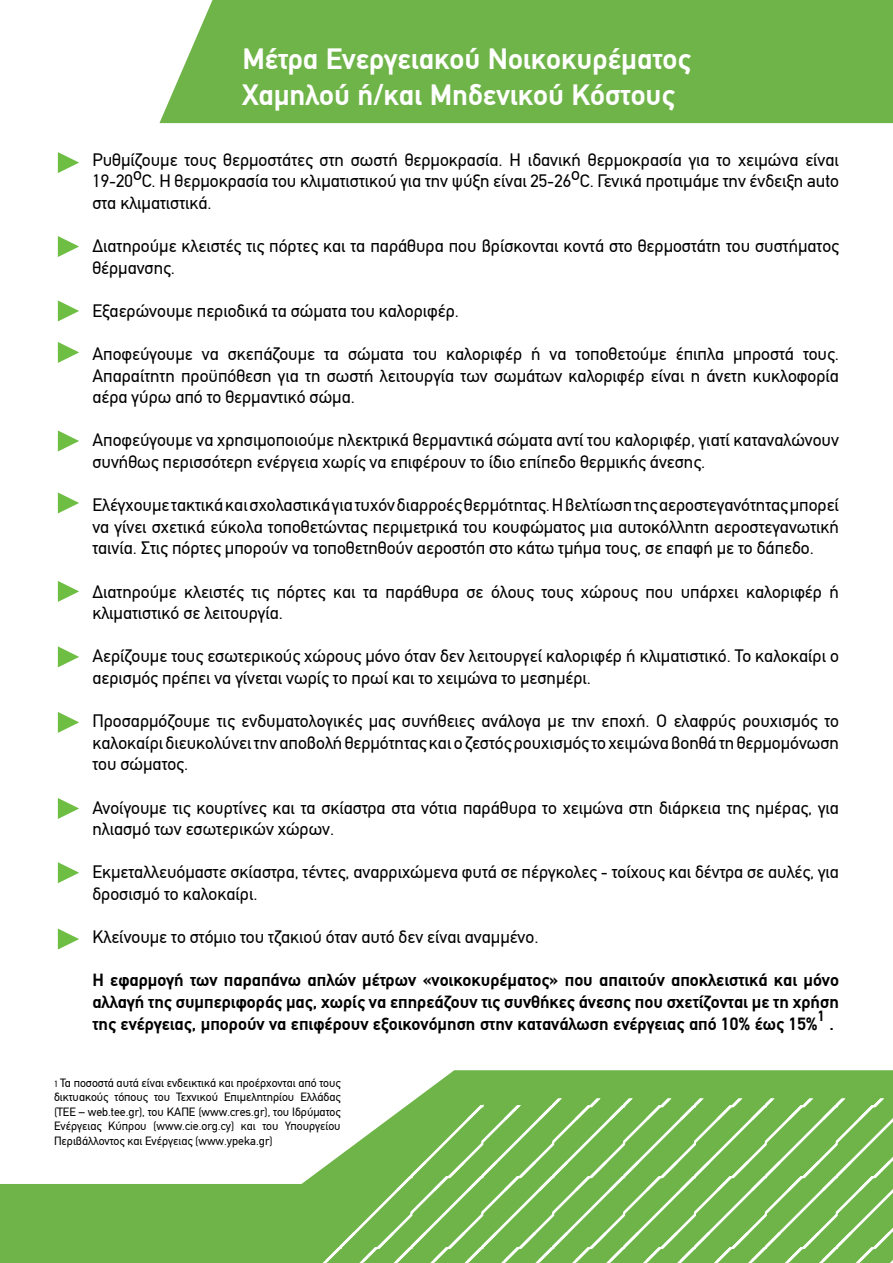
<style>
.page{position:relative;width:893px;height:1263px;background:#fff}
.page>*{position:absolute;margin:0;border:0;box-sizing:border-box;transform-origin:0 0}
.t1{font:700 30px/36px "PF Din Text";color:#fff}
.t2{font:18px/21.6px "PF Din Text";color:#000}
.t3{font:700 18px/21.6px "PF Din Text";color:#000;text-align:justify}
.t4{font:700 15px "PF Din Text";color:#000}
.t5{font:12px/14.4px "PF Din Text";color:#000;text-align:justify}
.s1{font-size:9px}
</style>
<div class="page">
<svg style="left:58px;top:152px;width:21px;height:21px"></svg>
<svg style="left:58px;top:300px;width:21px;height:21px"></svg>
<svg style="left:58px;top:236px;width:21px;height:21px"></svg>
<svg style="left:58px;top:342px;width:21px;height:21px"></svg>
<svg style="left:58px;top:430px;width:21px;height:21px"></svg>
<svg style="left:58px;top:581px;width:21px;height:21px"></svg>
<svg style="left:58px;top:492px;width:21px;height:21px"></svg>
<svg style="left:58px;top:646px;width:21px;height:21px"></svg>
<svg style="left:58px;top:712px;width:21px;height:21px"></svg>
<svg style="left:58px;top:862px;width:21px;height:21px"></svg>
<svg style="left:58px;top:798px;width:21px;height:21px"></svg>
<svg style="left:58px;top:928px;width:21px;height:21px"></svg>
<svg style="left:0;top:1070px;width:893px;height:193px"></svg>
<svg style="left:315px;top:1098px;width:578px;height:165px;background:#82be61"></svg>
<div style="left:159px;top:0;width:734px;height:123px;background:#6fb449"></div>
<h1 class="t1" style="left:242px;top:41px;width:450px">Μέτρα Ενεργειακού Νοικοκυρέματος<br>Χαμηλού ή/και Μηδενικού Κόστους</h1>
<p class="t2" style="left:92px;top:149px;width:748px;text-align:justify">Ρυθμίζουμε τους θερμοστάτες στη σωστή θερμοκρασία. Η ιδανική θερμοκρασία για το χειμώνα είναι 19-20οC. Η θερμοκρασία του κλιματιστικού για την ψύξη είναι 25-26οC. Γενικά προτιμάμε την ένδειξη auto στα κλιματιστικά.</p>
<p class="t2" style="left:92px;top:235px;width:748px">Διατηρούμε κλειστές τις πόρτες και τα παράθυρα που βρίσκονται κοντά στο θερμοστάτη του συστήματος θέρμανσης.</p>
<p class="t2" style="left:92px;top:300px;width:368px">Εξαερώνουμε περιοδικά τα σώματα του καλοριφέρ.</p>
<p class="t2" style="left:92px;top:343px;width:748px;text-align:justify">Αποφεύγουμε να σκεπάζουμε τα σώματα του καλοριφέρ ή να τοποθετούμε έπιπλα μπροστά τους.<br>Απαραίτητη προϋπόθεση για τη σωστή λειτουργία των σωμάτων καλοριφέρ είναι η άνετη κυκλοφορία αέρα γύρω από το θερμαντικό σώμα.</p>
<p class="t2" style="left:92px;top:430px;width:748px">Αποφεύγουμε να χρησιμοποιούμε ηλεκτρικά θερμαντικά σώματα αντί του καλοριφέρ, γιατί καταναλώνουν συνήθως περισσότερη ενέργεια χωρίς να επιφέρουν το ίδιο επίπεδο θερμικής άνεσης.</p>
<p class="t2" style="left:92px;top:494px;width:748px;text-align:justify">Ελέγχουμε τακτικά και σχολαστικά για τυχόν διαρροές θερμότητας. Η βελτίωση της αεροστεγανότητας μπορεί να γίνει σχετικά εύκολα τοποθετώντας περιμετρικά του κουφώματος μια αυτοκόλλητη αεροστεγανωτική ταινία. Στις πόρτες μπορούν να τοποθετηθούν αεροστόπ στο κάτω τμήμα τους, σε επαφή με το δάπεδο.</p>
<p class="t2" style="left:92px;top:581px;width:748px">Διατηρούμε κλειστές τις πόρτες και τα παράθυρα σε όλους τους χώρους που υπάρχει καλοριφέρ ή κλιματιστικό σε λειτουργία.</p>
<p class="t2" style="left:92px;top:646px;width:748px">Αερίζουμε τους εσωτερικούς χώρους μόνο όταν δεν λειτουργεί καλοριφέρ ή κλιματιστικό. Το καλοκαίρι ο αερισμός πρέπει να γίνεται νωρίς το πρωί και το χειμώνα το μεσημέρι.</p>
<p class="t2" style="left:92px;top:710px;width:748px;text-align:justify">Προσαρμόζουμε τις ενδυματολογικές μας συνήθειες ανάλογα με την εποχή. Ο ελαφρύς ρουχισμός το καλοκαίρι διευκολύνει την αποβολή θερμότητας και ο ζεστός ρουχισμός το χειμώνα βοηθά τη θερμομόνωση του σώματος.</p>
<p class="t2" style="left:92px;top:797px;width:748px">Ανοίγουμε τις κουρτίνες και τα σκίαστρα στα νότια παράθυρα το χειμώνα στη διάρκεια της ημέρας, για ηλιασμό των εσωτερικών χώρων.</p>
<p class="t2" style="left:92px;top:862px;width:748px">Εκμεταλλευόμαστε σκίαστρα, τέντες, αναρριχώμενα φυτά σε πέργκολες - τοίχους και δέντρα σε αυλές, για δροσισμό το καλοκαίρι.</p>
<p class="t2" style="left:92px;top:926px;width:448px">Κλείνουμε το στόμιο του τζακιού όταν αυτό δεν είναι αναμμένο.</p>
<p class="t3" style="left:92px;top:969px;width:748px">Η εφαρμογή των παραπάνω απλών μέτρων «νοικοκυρέματος» που απαιτούν αποκλειστικά και μόνο αλλαγή της συμπεριφοράς μας, χωρίς να επηρεάζουν τις συνθήκες άνεσης που σχετίζονται με τη χρήση της ενέργειας, μπορούν να επιφέρουν εξοικονόμηση στην κατανάλωση ενέργειας από 10% έως 15%</p>
<p class="t4" style="left:818px;top:1007px;width:9px">1</p>
<p class="t3" style="left:829px;top:1013px;width:6px">.</p>
<p class="t5" style="left:54px;top:1076px;width:288px"><span class="s1">1</span> Τα ποσοστά αυτά είναι ενδεικτικά και προέρχονται από τους δικτυακούς τόπους του Τεχνικού Επιμελητηρίου Ελλάδας (ΤΕΕ – web.tee.gr), του ΚΑΠΕ (www.cres.gr), του Ιδρύματος Ενέργειας Κύπρου (www.cie.org.cy) και του Υπουργείου Περιβάλλοντος και Ενέργειας (www.ypeka.gr)</p>
</div>
